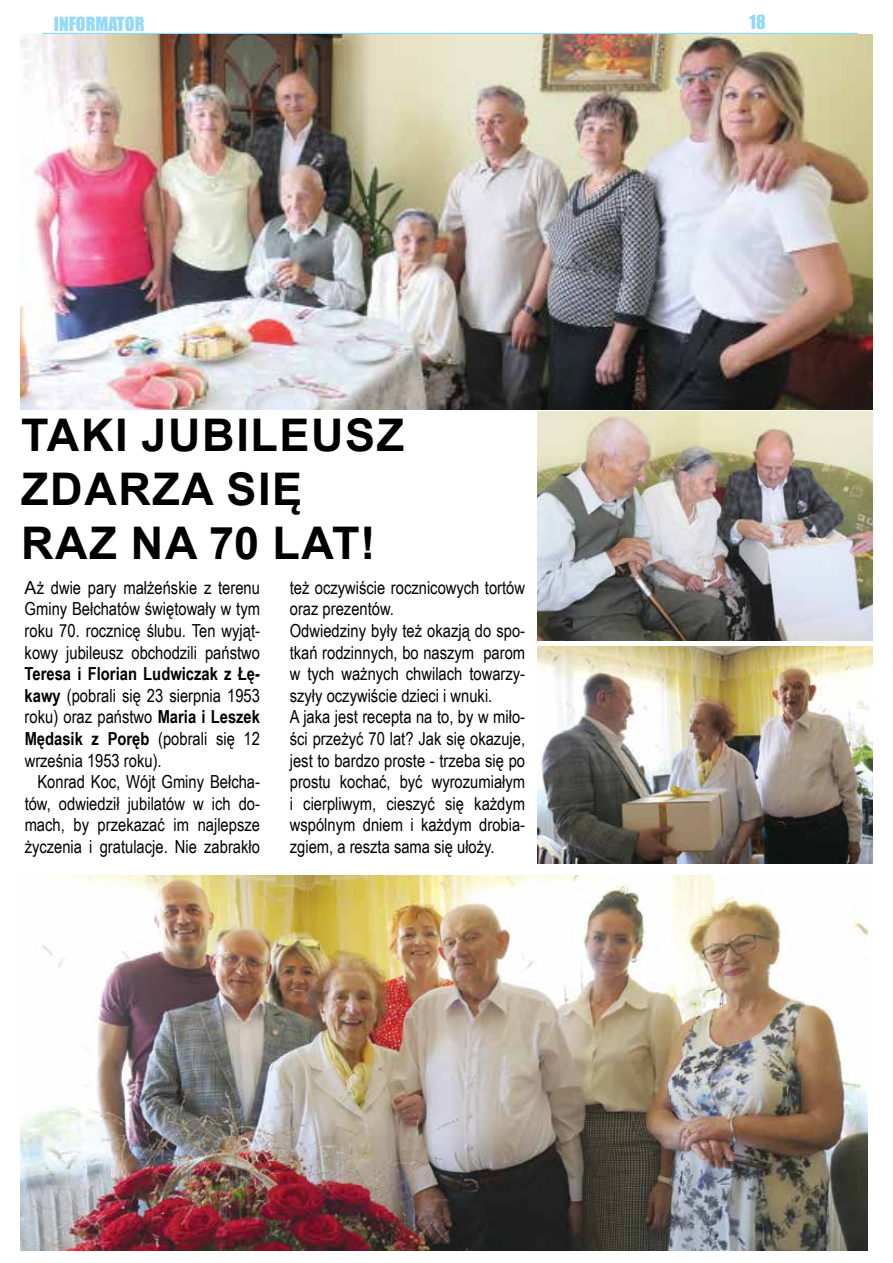
<style>
.page{position:relative;width:893px;height:1263px;background:#fff}
.page>*{position:absolute;margin:0;border:0;box-sizing:border-box;transform-origin:0 0}
.t1{font:700 45px/54px "Arial";letter-spacing:.035em;color:#000}
.t2{font:18px/21.6px "Arial Narrow";color:#000;text-align:justify}
.t3{font:18px "Impact";color:#94daf8}
.s1{font-family:"Arial"}
.s2{font-weight:700}
</style>
<div class="page">
<hr style="left:42px;top:33px;width:816px;height:1px;background:#94daf8">
<img style="left:538px;top:646px;width:335px;height:217px">
<img style="left:20px;top:34px;width:853px;height:375px">
<img style="left:538px;top:412px;width:335px;height:228px">
<img style="left:20px;top:875px;width:847px;height:375px">
<p class="t3" style="left:54px;top:10px;width:92px">INFORMATOR</p>
<p class="t3" style="left:749px;top:8px;width:18px">18</p>
<h1 class="t1" style="left:21px;top:408px;width:385px">TAKI JUBILEUSZ<br>ZDARZA SIĘ<br>RAZ NA 70 LAT!</h1>
<p class="t2" style="left:25px;top:576px;width:237px"><span class="s1">A</span>ż dwie pary małżeńskie z terenu Gminy Bełchatów świętowały w tym roku 70. rocznicę ślubu. Ten wyjąt&shy;kowy jubileusz obchodzili państwo</p>
<p class="t2" style="left:25px;top:662px;width:237px"><span class="s2">Teresa i Florian Ludwiczak z Łę&shy;kawy</span> (pobrali się 23 sierpnia 1953 roku) oraz państwo <span class="s2">Maria i Leszek Mędasik z Poręb</span> (pobrali się 12 września 1953 roku).</p>
<p class="t2" style="left:25px;top:770px;width:237px;text-indent:13px">Konrad Koc, Wójt Gminy Bełcha&shy;tów, odwiedził jubilatów w ich do&shy;mach, by przekazać im najlepsze życzenia i gratulacje. Nie zabrakło</p>
<p class="t2" style="left:290px;top:576px;width:237px;text-align:left">też oczywiście rocznicowych tortów oraz prezentów.<br>Odwiedziny były też okazją do spo&shy;tkań rodzinnych, bo naszym parom w tych ważnych chwilach towarzy&shy;szyły oczywiście dzieci i wnuki.<br>A jaka jest recepta na to, by w miło&shy;ści przeżyć 70 lat? Jak się okazuje, jest to bardzo proste - trzeba się po prostu kochać, być wyrozumiałym i cierpliwym, cieszyć się każdym wspólnym dniem i każdym drobia&shy;zgiem, a reszta sama się ułoży.</p>
</div>
